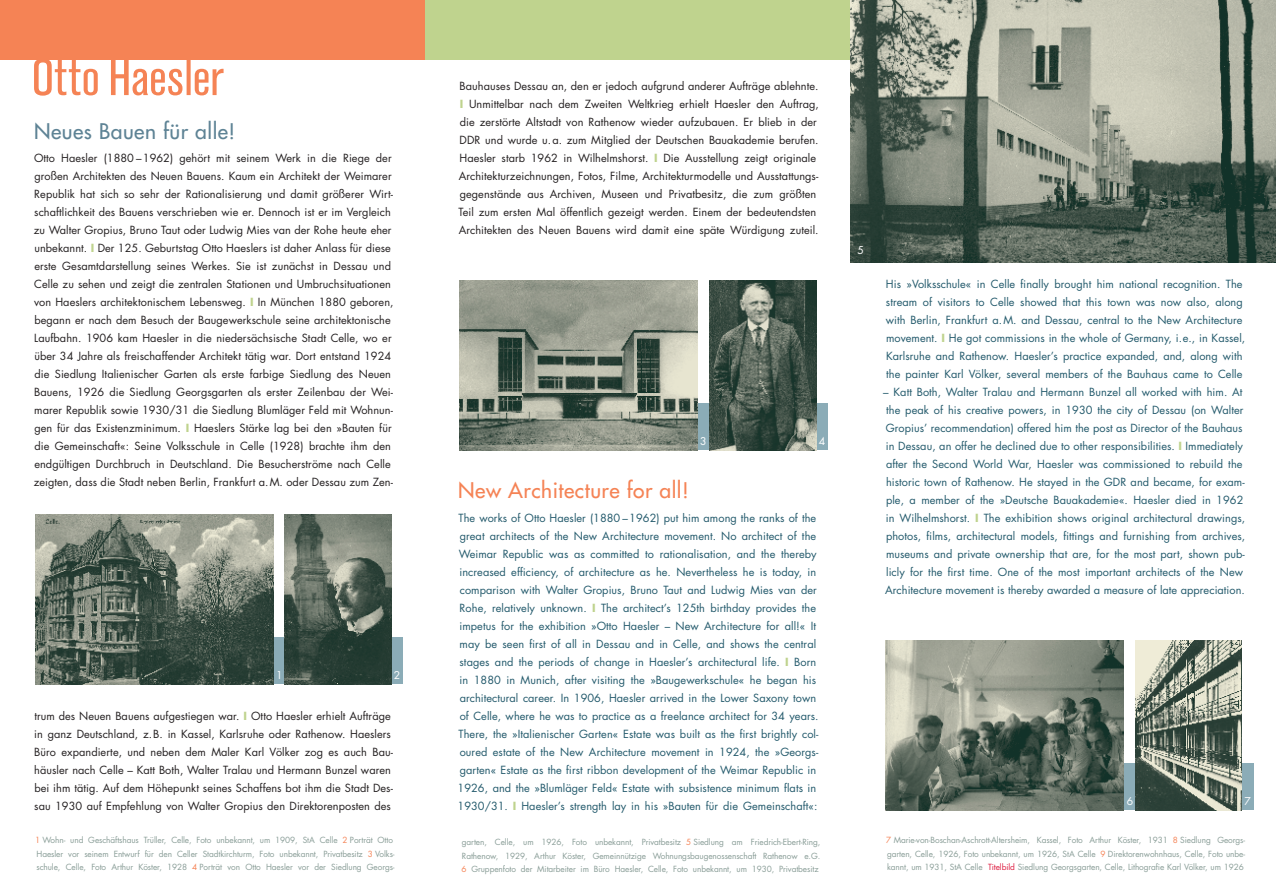
<style>
.page{position:relative;width:1276px;height:893px;background:#fff}
.page>*{position:absolute;margin:0;border:0;box-sizing:border-box;transform-origin:0 0}
.t1{font:500 21px "Futura Std";letter-spacing:.025em;color:#f58355}
.t2{font:500 21px "Futura Std";letter-spacing:.025em;color:#5e8395}
.t3{font:10.95px/18px "Futura Std";letter-spacing:.005em;color:#22596b}
.t4{font:10.95px/18px "Futura Std";letter-spacing:.005em;color:#231f20}
.t5{font:10.5px "Futura Std";color:#fff}
.t6{font:8.25px/13.5px "Futura Std";letter-spacing:-.01em;color:#899d97;text-align:justify}
.s1{font-weight:700;color:#bfd38e}
.s2{color:#f58355}
.s3{color:#de1d41}
</style>
<div class="page">
<div style="left:0;top:0;width:425px;height:60px;background:#f58355"></div>
<div style="left:425px;top:0;width:425px;height:60px;background:#bfd38e"></div>
<img style="left:850px;top:0;width:426px;height:263px">
<div style="left:202px;top:637px;width:201px;height:47px;background:#8bacb7"></div>
<img style="left:35px;top:515px;width:238px;height:169px">
<img style="left:285px;top:515px;width:106px;height:169px">
<div style="left:626px;top:403px;width:202px;height:47px;background:#8bacb7"></div>
<img style="left:459px;top:281px;width:238px;height:169px">
<img style="left:709px;top:281px;width:107px;height:169px">
<div style="left:1052px;top:763px;width:201px;height:47px;background:#8bacb7"></div>
<img style="left:885px;top:641px;width:239px;height:169px">
<img style="left:1135px;top:641px;width:107px;height:169px">
<svg style="left:34px;top:60px;width:190px;height:36px"></svg>
<h1 class="t2" style="left:34px;top:118px;width:203px">Neues Bauen für alle!</h1>
<p class="t4" style="left:34px;top:149px;width:361px">Otto Haesler (1880 –1962) gehört mit seinem Werk in die Riege der großen Architekten des Neuen Bauens. Kaum ein Architekt der Weimarer Republik hat sich so sehr der Rationalisierung und damit größerer Wirt&shy;schaftlichkeit des Bauens verschrieben wie er. Dennoch ist er im Vergleich zu Walter Gropius, Bruno Taut oder Ludwig Mies van der Rohe heute eher unbekannt. <span class="s1">I</span> Der 125. Geburtstag Otto Haeslers ist daher Anlass für diese erste Gesamtdarstellung seines Werkes. Sie ist zunächst in Dessau und Celle zu sehen und zeigt die zentralen Stationen und Umbruchsituationen von Haeslers architektonischem Lebensweg. <span class="s1">I</span> In München 1880 geboren, begann er nach dem Besuch der Baugewerkschule seine architektonische Laufbahn. 1906 kam Haesler in die niedersächsische Stadt Celle, wo er über 34 Jahre als freischaffender Architekt tätig war. Dort entstand 1924 die Siedlung Italienischer Garten als erste farbige Siedlung des Neuen Bauens, 1926 die Siedlung Georgsgarten als erster Zeilenbau der Wei&shy;marer Republik sowie 1930/31 die Siedlung Blumläger Feld mit Wohnun&shy;gen für das Existenzminimum. <span class="s1">I</span> Haeslers Stärke lag bei den »Bauten für die Gemeinschaft«: Seine Volksschule in Celle (1928) brachte ihm den endgültigen Durchbruch in Deutschland. Die Besucherströme nach Celle zeigten, dass die Stadt neben Berlin, Frankfurt a.M. oder Dessau zum Zen-</p>
<p class="t5" style="left:276px;top:669px;width:8px">1</p>
<p class="t5" style="left:394px;top:669px;width:8px">2</p>
<p class="t4" style="left:34px;top:707px;width:360px">trum des Neuen Bauens aufgestiegen war. <span class="s1">I</span> Otto Haesler erhielt Aufträge in ganz Deutschland, z.B. in Kassel, Karlsruhe oder Rathenow. Haeslers Büro expandierte, und neben dem Maler Karl Völker zog es auch Bau&shy;häusler nach Celle – Katt Both, Walter Tralau und Hermann Bunzel waren bei ihm tätig. Auf dem Höhepunkt seines Schaffens bot ihm die Stadt Des&shy;sau 1930 auf Empfehlung von Walter Gropius den Direktorenposten des</p>
<p class="t4" style="left:458px;top:77px;width:362px">Bauhauses Dessau an, den er jedoch aufgrund anderer Aufträge ablehnte.<br><span class="s1">I</span> Unmittelbar nach dem Zweiten Weltkrieg erhielt Haesler den Auftrag, die zerstörte Altstadt von Rathenow wieder aufzubauen. Er blieb in der DDR und wurde u.a. zum Mitglied der Deutschen Bauakademie berufen.<br>Haesler starb 1962 in Wilhelmshorst. <span class="s1">I</span> Die Ausstellung zeigt originale Architekturzeichnungen, Fotos, Filme, Architekturmodelle und Ausstattungs&shy;gegenstände aus Archiven, Museen und Privatbesitz, die zum größten Teil zum ersten Mal öffentlich gezeigt werden. Einem der bedeutendsten Architekten des Neuen Bauens wird damit eine späte Würdigung zuteil.</p>
<p class="t5" style="left:700px;top:435px;width:8px">3</p>
<p class="t5" style="left:819px;top:435px;width:8px">4</p>
<h1 class="t1" style="left:458px;top:477px;width:232px">New Architecture for all!</h1>
<p class="t3" style="left:457px;top:509px;width:362px">The works of Otto Haesler (1880 –1962) put him among the ranks of the great architects of the New Architecture movement. No architect of the Weimar Republic was as committed to rationalisation, and the thereby increased efficiency, of architecture as he. Nevertheless he is today, in comparison with Walter Gropius, Bruno Taut and Ludwig Mies van der Rohe, relatively unknown. <span class="s1">I</span> The architect’s 125th birthday provides the impetus for the exhibition »Otto Haesler – New Architecture for all!« It may be seen first of all in Dessau and in Celle, and shows the central stages and the periods of change in Haesler’s architectural life. <span class="s1">I</span> Born in 1880 in Munich, after visiting the »Baugewerkschule« he began his architectural career. In 1906, Haesler arrived in the Lower Saxony town of Celle, where he was to practice as a freelance architect for 34 years.<br>There, the »Italienischer Garten« Estate was built as the first brightly col&shy;oured estate of the New Architecture movement in 1924, the »Georgs&shy;garten« Estate as the first ribbon development of the Weimar Republic in 1926, and the »Blumläger Feld« Estate with subsistence minimum flats in 1930/31. <span class="s1">I</span> Haesler’s strength lay in his »Bauten für die Gemeinschaft«:</p>
<p class="t5" style="left:857px;top:244px;width:8px">5</p>
<p class="t3" style="left:885px;top:275px;width:361px">His »Volksschule« in Celle finally brought him national recognition. The stream of visitors to Celle showed that this town was now also, along with Berlin, Frankfurt a.M. and Dessau, central to the New Architecture movement. <span class="s1">I</span> He got commissions in the whole of Germany, i.e., in Kassel, Karlsruhe and Rathenow. Haesler’s practice expanded, and, along with the painter Karl Völker, several members of the Bauhaus came to Celle</p>
<p class="t3" style="left:883px;top:383px;width:363px">– Katt Both, Walter Tralau and Hermann Bunzel all worked with him. At the peak of his creative powers, in 1930 the city of Dessau (on Walter Gropius’ recommendation) offered him the post as Director of the Bauhaus in Dessau, an offer he declined due to other responsibilities. <span class="s1">I</span> Immediately after the Second World War, Haesler was commissioned to rebuild the historic town of Rathenow. He stayed in the GDR and became, for exam&shy;ple, a member of the »Deutsche Bauakademie«. Haesler died in 1962 in Wilhelmshorst. <span class="s1">I</span> The exhibition shows original architectural drawings, photos, films, architectural models, fittings and furnishing from archives, museums and private ownership that are, for the most part, shown pub&shy;licly for the first time. One of the most important architects of the New Architecture movement is thereby awarded a measure of late appreciation.</p>
<p class="t5" style="left:1126px;top:795px;width:8px">6</p>
<p class="t5" style="left:1244px;top:795px;width:8px">7</p>
<p class="t6" style="left:35px;top:834px;width:361px;text-align:left"><span class="s2">1</span> Wohn- und Geschäftshaus Trüller, Celle, Foto unbekannt, um 1909, StA Celle <span class="s2">2</span> Porträt Otto<br>Haesler vor seinem Entwurf für den Celler Stadtkirchturm, Foto unbekannt, Privatbesitz <span class="s2">3</span> Volks&shy;schule, Celle, Foto Arthur Köster, 1928 <span class="s2">4</span> Porträt von Otto Haesler vor der Siedlung Georgs-</p>
<p class="t6" style="left:461px;top:836px;width:360px">garten, Celle, um 1926, Foto unbekannt, Privatbesitz <span class="s2">5</span> Siedlung am Friedrich-Ebert-Ring, Rathenow, 1929, Arthur Köster, Gemeinnützige Wohnungsbaugenossenschaft Rathenow e.G.<br><span class="s2">6</span> Gruppenfoto der Mitarbeiter im Büro Haesler, Celle, Foto unbekannt, um 1930, Privatbesitz</p>
<p class="t6" style="left:886px;top:834px;width:360px"><span class="s2">7</span> Marie-von-Boschan-Aschrott-Altersheim, Kassel, Foto Arthur Köster, 1931 <span class="s2">8</span> Siedlung Georgs&shy;garten, Celle, 1926, Foto unbekannt, um 1926, StA Celle <span class="s2">9</span> Direktorenwohnhaus, Celle, Foto unbe&shy;kannt, um 1931, StA Celle <span class="s3">Titelbild</span> Siedlung Georgsgarten, Celle, Lithografie Karl Völker, um 1926</p>
</div>
